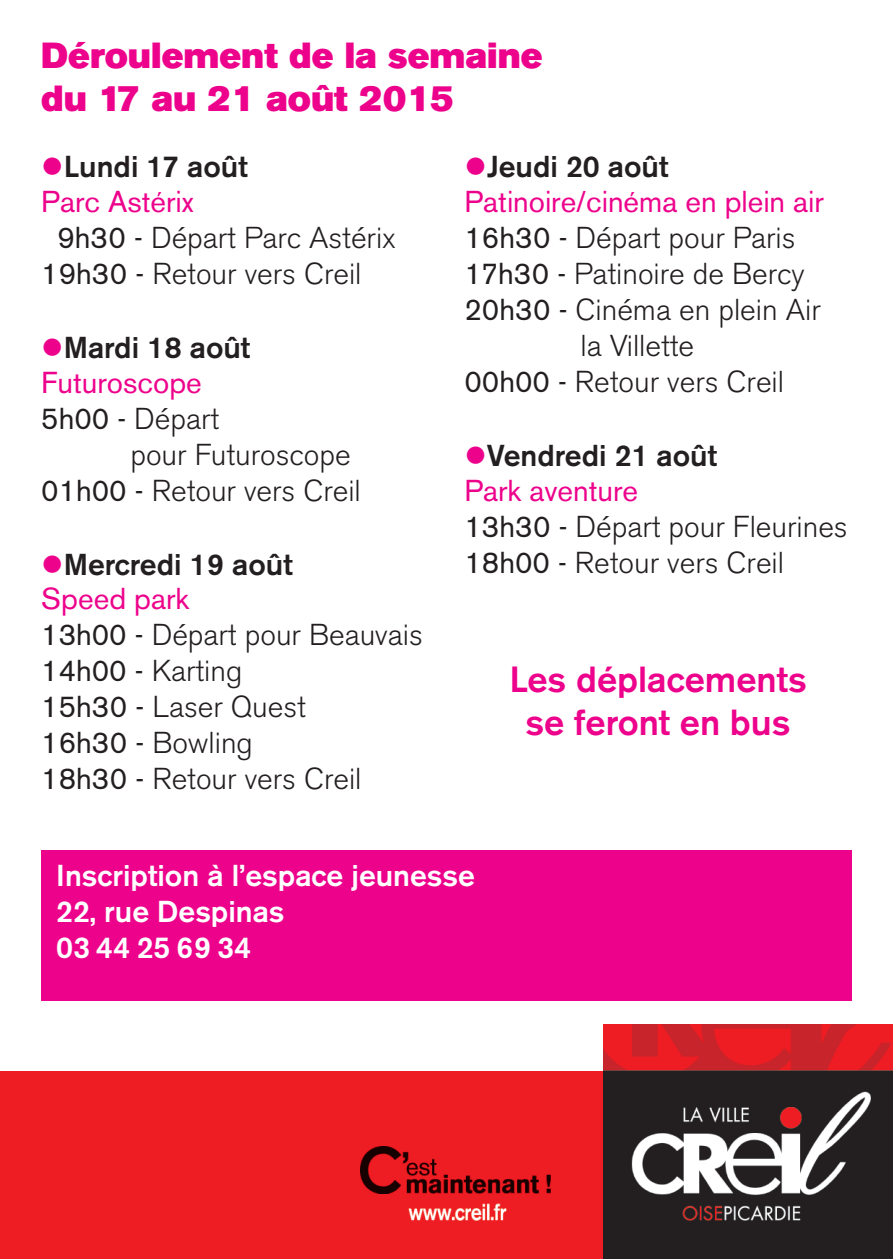
<style>
.page{position:relative;width:893px;height:1259px;background:#fff}
.page>*{position:absolute;margin:0;border:0;box-sizing:border-box;transform-origin:0 0}
.t1{font:36px/43.2px "Akzidenz Grotesk BE Super";color:#ed028c}
.t2{font:500 36px/43.2px "Akzidenz Grotesk BE";color:#ed028c;text-align:center}
.t3{font:300 30px/35.7px "Akzidenz Grotesk BE";color:#231f20}
.t4{font:500 30px/35.4px "Akzidenz Grotesk BE";color:#231f20}
.t5{font:500 30px/36px "Akzidenz Grotesk BE";color:#fff}
.t6{font:30px "Akzidenz Grotesk BE";color:#ed028c}
.s1{color:#ed028c}
.s2{font-weight:400}
.s3{font-weight:400;color:#ed028c}
.s4{font-weight:300}
.s5{font-weight:500}
</style>
<div class="page">
<div style="left:0;top:1070px;width:789px;height:189px;background:#ee1d23"></div>
<img style="left:604px;top:1024px;width:289px;height:235px">
<img style="left:360px;top:1146px;width:191px;height:47px">
<img style="left:408px;top:1203px;width:99px;height:17px">
<div style="left:41px;top:850px;width:811px;height:150px;background:#ed028c"></div>
<p class="t1" style="left:41px;top:36px;width:503px">Déroulement de la semaine du 17 au 21 août 2015</p>
<p class="t4" style="left:41px;top:151px;width:208px"><span class="s1">●</span>Lundi 17 août</p>
<p class="t6" style="left:41px;top:191px;width:154px">Parc Astérix</p>
<p class="t3" style="left:57px;top:222px;width:340px"><span class="s2">9h30 -</span> Départ Parc Astérix</p>
<p class="t3" style="left:41px;top:258px;width:322px"><span class="s2">19h30 -</span> Retour vers Creil</p>
<p class="t4" style="left:41px;top:332px;width:211px"><span class="s1">●</span>Mardi 18 août<br><span class="s3">Futuroscope<br></span><span class="s2">5h00 -</span> <span class="s4">Départ</span></p>
<p class="t3" style="left:41px;top:438px;width:321px;text-indent:89px">pour Futuroscope<br><span class="s2">01h00 -</span> Retour vers Creil</p>
<p class="t3" style="left:41px;top:549px;width:383px"><span class="s1">●</span><span class="s5">Mercredi 19 août<br></span><span class="s3">Speed park<br></span><span class="s2">13h00 -</span> Départ pour Beauvais<br><span class="s2">14h00 -</span> Karting<br><span class="s2">15h30 -</span> Laser Quest<br><span class="s2">16h30 -</span> Bowling<br><span class="s2">18h30 -</span> Retour vers Creil</p>
<p class="t4" style="left:464px;top:151px;width:205px"><span class="s1">●</span>Jeudi 20 août</p>
<p class="t6" style="left:464px;top:191px;width:361px">Patinoire/cinéma en plein air</p>
<p class="t3" style="left:464px;top:222px;width:332px"><span class="s2">16h30 -</span> Départ pour Paris</p>
<p class="t3" style="left:464px;top:258px;width:342px"><span class="s2">17h30 -</span> Patinoire de Bercy</p>
<p class="t3" style="left:464px;top:294px;width:358px"><span class="s2">20h30 -</span> Cinéma en plein Air</p>
<p class="t3" style="left:581px;top:330px;width:115px">la Villette</p>
<p class="t3" style="left:464px;top:366px;width:321px"><span class="s2">00h00 -</span> Retour vers Creil</p>
<p class="t3" style="left:464px;top:440px;width:385px"><span class="s1">●</span><span class="s5">Vendredi 21 août<br></span><span class="s3">Park aventure<br></span><span class="s2">13h30 -</span> Départ pour Fleurines<br><span class="s2">18h00 -</span> Retour vers Creil</p>
<p class="t2" style="left:509px;top:661px;width:299px">Les déplacements se feront en bus</p>
<p class="t5" style="left:56px;top:860px;width:420px">Inscription à l’espace jeunesse<br>22, rue Despinas<br>03 44 25 69 34</p>
</div>
